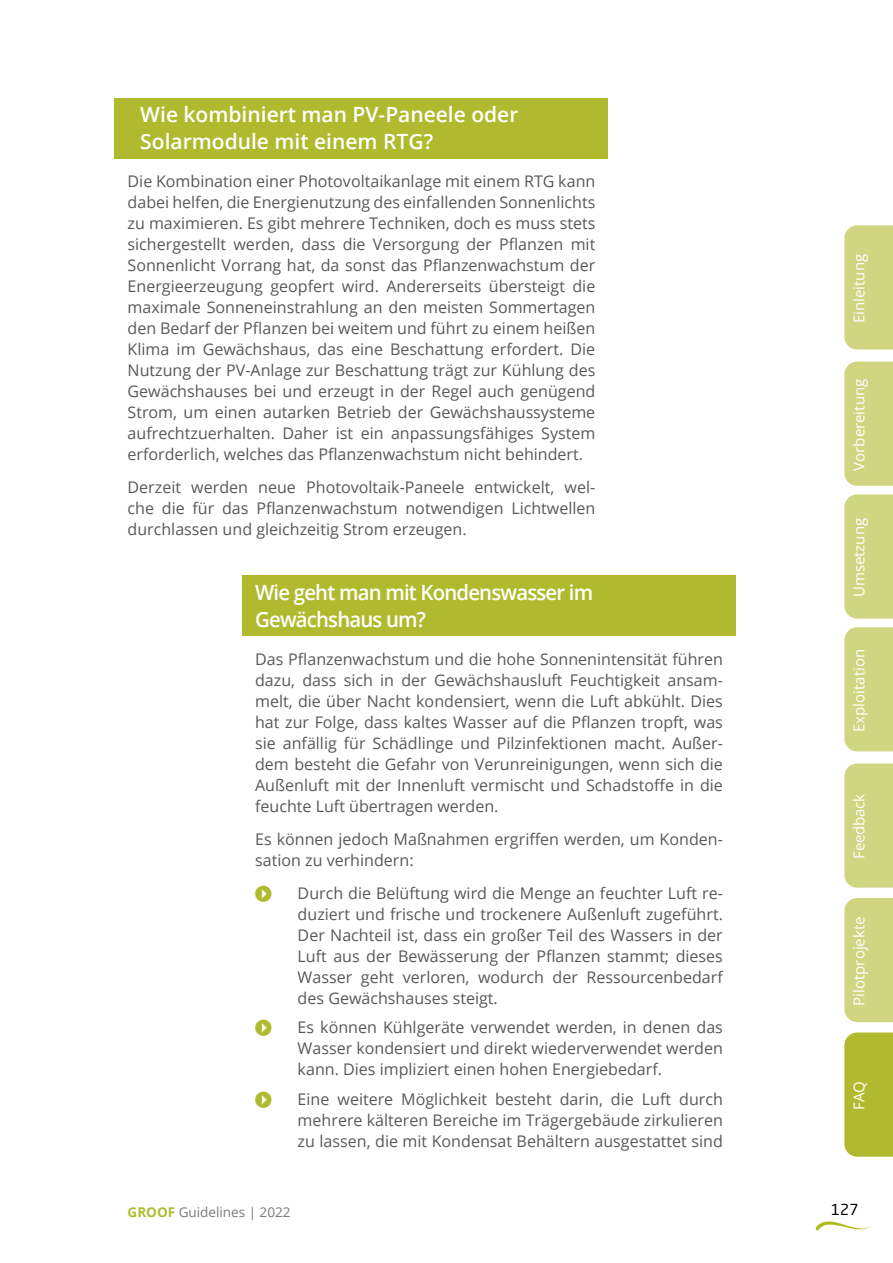
<style>
.page{position:relative;width:893px;height:1263px;background:#fff}
.page>*{position:absolute;margin:0;border:0;box-sizing:border-box;transform-origin:0 0}
.Question_FAQ_gauche{font:600 21px/27px "Open Sans";color:#fff}
.Question_FAQ_droite{font:600 21px/27px "Open Sans";letter-spacing:-.04em;color:#fff}
.Réponse_faq_Gauche{font:16.05px/21px "Open Sans";color:#595959;text-align:justify}
.Réponse_FAQ_droite{font:16.05px/21px "Open Sans";color:#595959;text-align:justify}
.t1{font:16.05px "Arrowstfb";color:#b1ba2e}
.t2{font:15px "Open Sans";color:#fff}
.t3{font:15px "Open Sans";letter-spacing:-.02em;color:#fff}
.t4{font:15px "Neo Sans W1 G";color:#000}
.t5{font:13.5px "Open Sans";color:#7a7a7a}
.s1{font-weight:700;color:#b1ba2e}
</style>
<div class="page">
<svg style="left:816px;top:1221px;width:57px;height:10px"></svg>
<div style="left:844px;top:225px;width:49px;height:125px;background:#d0d581"></div>
<div style="left:844px;top:362px;width:49px;height:124px;background:#d0d581"></div>
<div style="left:844px;top:763px;width:49px;height:125px;background:#d0d581"></div>
<div style="left:844px;top:898px;width:49px;height:124px;background:#d0d581"></div>
<div style="left:844px;top:494px;width:49px;height:125px;background:#d0d581"></div>
<div style="left:844px;top:1032px;width:49px;height:125px;background:#b1ba2e"></div>
<div style="left:844px;top:627px;width:49px;height:124px;background:#d0d581"></div>
<div style="left:115px;top:98px;width:493px;height:61px;background:#b1ba2e"></div>
<div style="left:242px;top:575px;width:494px;height:61px;background:#b1ba2e"></div>
<p class="Question_FAQ_gauche" style="left:140px;top:101px;width:380px">Wie kombiniert man PV-Paneele oder<br>Solarmodule mit einem RTG?</p>
<p class="Réponse_faq_Gauche" style="left:128px;top:171px;width:469px">Die Kombination einer Photovoltaikanlage mit einem RTG kann dabei helfen, die Energienutzung des einfallenden Sonnenlichts zu maximieren. Es gibt mehrere Techniken, doch es muss stets sichergestellt werden, dass die Versorgung der Pflanzen mit Sonnenlicht Vorrang hat, da sonst das Pflanzenwachstum der Energieerzeugung geopfert wird. Andererseits übersteigt die maximale Sonneneinstrahlung an den meisten Sommertagen den Bedarf der Pflanzen bei weitem und führt zu einem heißen Klima im Gewächshaus, das eine Beschattung erfordert. Die Nutzung der PV-Anlage zur Beschattung trägt zur Kühlung des Gewächshauses bei und erzeugt in der Regel auch genügend Strom, um einen autarken Betrieb der Gewächshaussysteme aufrechtzuerhalten. Daher ist ein anpassungsfähiges System erforderlich, welches das Pflanzenwachstum nicht behindert.</p>
<p class="Réponse_faq_Gauche" style="left:128px;top:477px;width:469px">Derzeit werden neue Photovoltaik-Paneele entwickelt, wel&shy;che die für das Pflanzenwachstum notwendigen Lichtwellen durchlassen und gleichzeitig Strom erzeugen.</p>
<p class="Question_FAQ_droite" style="left:255px;top:578px;width:340px">Wie geht man mit Kondenswasser im<br>Gewächshaus um?</p>
<p class="Réponse_FAQ_droite" style="left:255px;top:648px;width:469px">Das Pflanzenwachstum und die hohe Sonnenintensität führen dazu, dass sich in der Gewächshausluft Feuchtigkeit ansam&shy;melt, die über Nacht kondensiert, wenn die Luft abkühlt. Dies hat zur Folge, dass kaltes Wasser auf die Pflanzen tropft, was sie anfällig für Schädlinge und Pilzinfektionen macht. Außer&shy;dem besteht die Gefahr von Verunreinigungen, wenn sich die Außenluft mit der Innenluft vermischt und Schadstoffe in die feuchte Luft übertragen werden.</p>
<p class="Réponse_FAQ_droite" style="left:255px;top:828px;width:469px">Es können jedoch Maßnahmen ergriffen werden, um Konden&shy;sation zu verhindern:</p>
<p class="t1" style="left:255px;top:885px;width:19px">I</p>
<p class="Réponse_faq_Gauche" style="left:298px;top:882px;width:427px">Durch die Belüftung wird die Menge an feuchter Luft re&shy;duziert und frische und trockenere Außenluft zugeführt.<br>Der Nachteil ist, dass ein großer Teil des Wassers in der Luft aus der Bewässerung der Pflanzen stammt; dieses Wasser geht verloren, wodurch der Ressourcenbedarf des Gewächshauses steigt.</p>
<p class="t1" style="left:255px;top:1019px;width:19px">I</p>
<p class="Réponse_faq_Gauche" style="left:298px;top:1016px;width:427px">Es können Kühlgeräte verwendet werden, in denen das Wasser kondensiert und direkt wiederverwendet werden kann. Dies impliziert einen hohen Energiebedarf.</p>
<p class="t1" style="left:255px;top:1091px;width:19px">I</p>
<p class="Réponse_faq_Gauche" style="left:298px;top:1088px;width:427px">Eine weitere Möglichkeit besteht darin, die Luft durch mehrere kälteren Bereiche im Trägergebäude zirkulieren zu lassen, die mit Kondensat Behältern ausgestattet sind</p>
<p class="t5" style="left:128px;top:1203px;width:164px"><span class="s1">GROOF</span> Guidelines | 2022</p>
<p class="t2" style="left:849px;top:323px;width:71px;rotate:-90deg">Einleitung</p>
<p class="t2" style="left:849px;top:471px;width:93px;rotate:-90deg">Vorbereitung</p>
<p class="t2" style="left:849px;top:597px;width:81px;rotate:-90deg">Umsetzung</p>
<p class="t2" style="left:849px;top:732px;width:85px;rotate:-90deg">Exploitation</p>
<p class="t3" style="left:849px;top:859px;width:66px;rotate:-90deg">Feedback</p>
<p class="t2" style="left:849px;top:1006px;width:91px;rotate:-90deg">Pilotprojekte</p>
<p class="t2" style="left:849px;top:1110px;width:30px;rotate:-90deg">FAQ</p>
<p class="t4" style="left:831px;top:1201px;width:29px">127</p>
</div>
